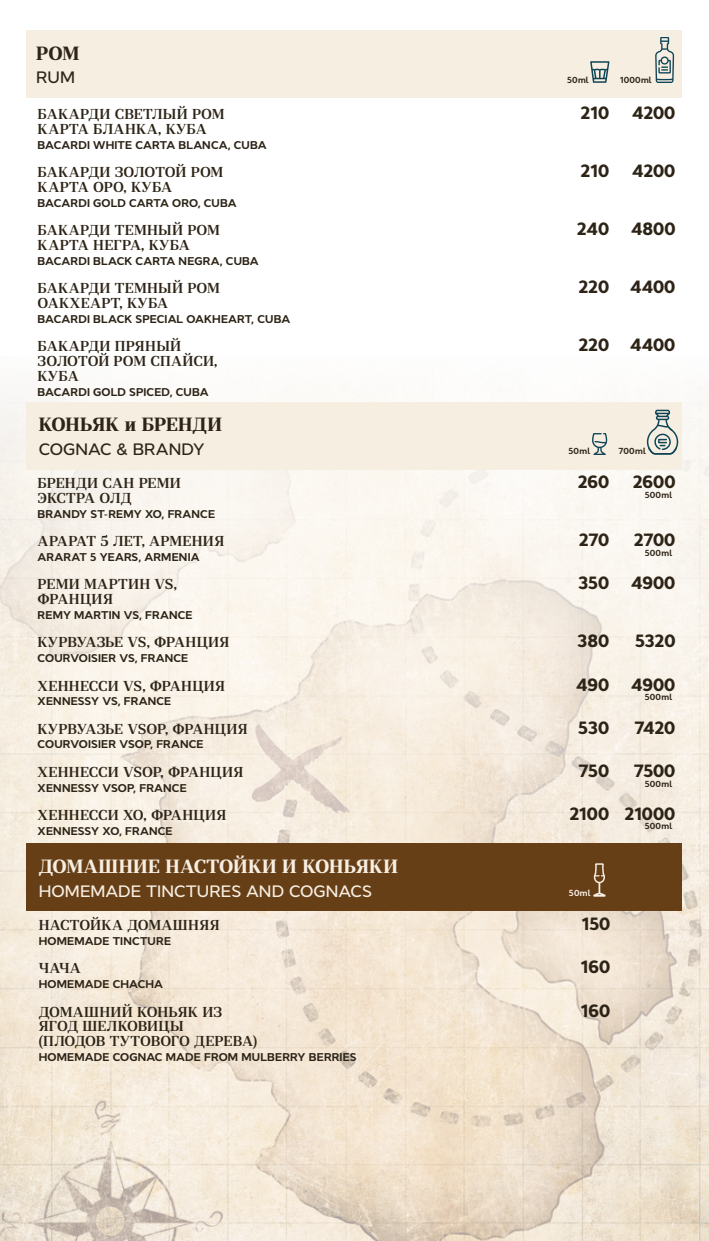
<style>
.page{position:relative;width:709px;height:1241px;background:#fff}
.page>*{position:absolute;margin:0;border:0;box-sizing:border-box;transform-origin:0 0}
.t1{font:700 19.12px "Rolleston Display";letter-spacing:.02em;color:#f7eee2}
.t2{font:700 19.12px "Rolleston Display";letter-spacing:-.005em;color:#2d2417}
.t3{font:800 17.75px "Cyntho Next";letter-spacing:-.01em;color:#2d2417}
.t4{font:500 16.5px "Cyntho Next";color:#f7eee2}
.t5{font:500 16.5px "Cyntho Next";color:#2d2417}
.t6{font:600 14.38px "Rolleston Display";letter-spacing:.02em;color:#2d2417}
.t7{font:600 14.38px/14.8px "Rolleston Display";color:#2d2417}
.t8{font:600 14.38px "Rolleston Display";letter-spacing:-.01em;color:#2d2417}
.t9{font:700 11.25px "Cyntho Next";letter-spacing:.01em;color:#2d2417}
.t10{font:700 8.75px "Cyntho Next";letter-spacing:.025em;color:#2d2417}
.t11{font:700 8.75px "Cyntho Next";color:#f7eee2}
</style>
<div class="page">
<img style="left:0;top:394px;width:709px;height:846px">
<div style="left:27px;top:402px;width:655px;height:67px;background:#f7eee2"></div>
<div style="left:27px;top:843px;width:655px;height:67px;background:#673f17"></div>
<div style="left:27px;top:31px;width:655px;height:67px;background:#f7eee2"></div>
<svg style="left:647px;top:409px;width:31px;height:45px"></svg>
<svg style="left:592px;top:433px;width:15px;height:21px"></svg>
<svg style="left:655px;top:37px;width:19px;height:46px"></svg>
<svg style="left:590px;top:61px;width:19px;height:22px"></svg>
<svg style="left:593px;top:863px;width:12px;height:33px"></svg>
<h1 class="t2" style="left:36px;top:41px;width:45px">РОМ</h1>
<h3 class="t5" style="left:36px;top:67px;width:40px">RUM</h3>
<p class="t10" style="left:567px;top:74px;width:23px">50ml</p>
<p class="t10" style="left:619px;top:74px;width:33px">1000ml</p>
<p class="t6" style="left:38px;top:105px;width:188px">БАКАРДИ СВЕТЛЫЙ РОМ</p>
<h2 class="t3" style="left:580px;top:103px;width:30px">210</h2>
<h2 class="t3" style="left:632px;top:103px;width:45px">4200</h2>
<p class="t6" style="left:38px;top:120px;width:171px">КАРТА БЛАНКА, КУБА</p>
<p class="t9" style="left:38px;top:138px;width:231px">BACARDI WHITE CARTA BLANCA, CUBA</p>
<p class="t7" style="left:38px;top:165px;width:187px">БАКАРДИ ЗОЛОТОЙ РОМ</p>
<h2 class="t3" style="left:580px;top:161px;width:30px">210</h2>
<h2 class="t3" style="left:632px;top:161px;width:45px">4200</h2>
<p class="t6" style="left:38px;top:178px;width:136px">КАРТА ОРО, КУБА</p>
<p class="t9" style="left:38px;top:196px;width:201px">BACARDI GOLD CARTA ORO, CUBA</p>
<p class="t6" style="left:38px;top:221px;width:184px">БАКАРДИ ТЕМНЫЙ РОМ</p>
<h2 class="t3" style="left:577px;top:219px;width:100px">240 4800</h2>
<p class="t6" style="left:38px;top:236px;width:154px">КАРТА НЕГРА, КУБА</p>
<p class="t9" style="left:38px;top:254px;width:223px">BACARDI BLACK CARTA NEGRA, CUBA</p>
<p class="t6" style="left:38px;top:279px;width:184px">БАКАРДИ ТЕМНЫЙ РОМ</p>
<h2 class="t3" style="left:578px;top:276px;width:98px">220 4400</h2>
<p class="t6" style="left:38px;top:294px;width:132px">ОАКХЕАРТ, КУБА</p>
<p class="t9" style="left:38px;top:312px;width:254px">BACARDI BLACK SPECIAL OAKHEART, CUBA</p>
<p class="t6" style="left:38px;top:337px;width:145px">БАКАРДИ ПРЯНЫЙ</p>
<h2 class="t3" style="left:578px;top:334px;width:98px">220 4400</h2>
<p class="t7" style="left:38px;top:353px;width:181px">ЗОЛОТОЙ РОМ СПАЙСИ,<br>КУБА</p>
<p class="t9" style="left:38px;top:385px;width:172px">BACARDI GOLD SPICED, CUBA</p>
<h1 class="t2" style="left:39px;top:412px;width:185px">КОНЬЯК и БРЕНДИ</h1>
<h3 class="t5" style="left:39px;top:439px;width:167px">COGNAC &amp; BRANDY</h3>
<p class="t10" style="left:568px;top:446px;width:23px">50ml</p>
<p class="t10" style="left:618px;top:446px;width:29px">700ml</p>
<p class="t6" style="left:38px;top:474px;width:145px">БРЕНДИ САН РЕМИ</p>
<h2 class="t3" style="left:577px;top:471px;width:33px">260</h2>
<h2 class="t3" style="left:632px;top:471px;width:44px">2600</h2>
<p class="t8" style="left:38px;top:489px;width:95px">ЭКСТРА ОЛД</p>
<p class="t9" style="left:38px;top:507px;width:179px">BRANDY ST-REMY XO, FRANCE</p>
<p class="t6" style="left:38px;top:532px;width:188px">АРАРАТ 5 ЛЕТ, АРМЕНИЯ</p>
<h2 class="t3" style="left:579px;top:529px;width:32px">270</h2>
<h2 class="t3" style="left:634px;top:529px;width:43px">2700</h2>
<p class="t9" style="left:38px;top:550px;width:163px">ARARAT 5 YEARS, ARMENIA</p>
<p class="t6" style="left:38px;top:575px;width:141px">РЕМИ МАРТИН VS,</p>
<h2 class="t3" style="left:578px;top:572px;width:99px">350 4900</h2>
<p class="t6" style="left:38px;top:590px;width:77px">ФРАНЦИЯ</p>
<p class="t9" style="left:38px;top:608px;width:156px">REMY MARTIN VS, FRANCE</p>
<p class="t8" style="left:38px;top:633px;width:193px">КУРВУАЗЬЕ VS, ФРАНЦИЯ</p>
<h2 class="t3" style="left:577px;top:630px;width:34px">380</h2>
<h2 class="t3" style="left:635px;top:630px;width:42px">5320</h2>
<p class="t9" style="left:38px;top:651px;width:152px">COURVOISIER VS, FRANCE</p>
<p class="t6" style="left:38px;top:676px;width:189px">ХЕННЕССИ VS, ФРАНЦИЯ</p>
<h2 class="t3" style="left:576px;top:673px;width:101px">490 4900</h2>
<p class="t9" style="left:38px;top:694px;width:135px">XENNESSY VS, FRANCE</p>
<p class="t8" style="left:38px;top:719px;width:212px">КУРВУАЗЬЕ VSOP, ФРАНЦИЯ</p>
<h2 class="t3" style="left:578px;top:716px;width:32px">530</h2>
<h2 class="t3" style="left:634px;top:716px;width:42px">7420</h2>
<p class="t9" style="left:38px;top:737px;width:167px">COURVOISIER VSOP, FRANCE</p>
<p class="t6" style="left:38px;top:762px;width:207px">ХЕННЕССИ VSOP, ФРАНЦИЯ</p>
<h2 class="t3" style="left:578px;top:760px;width:32px">750</h2>
<h2 class="t3" style="left:633px;top:760px;width:43px">7500</h2>
<p class="t9" style="left:38px;top:780px;width:151px">XENNESSY VSOP, FRANCE</p>
<p class="t6" style="left:38px;top:805px;width:190px">ХЕННЕССИ XO, ФРАНЦИЯ</p>
<h2 class="t3" style="left:569px;top:803px;width:108px">2100 21000</h2>
<p class="t9" style="left:38px;top:824px;width:136px">XENNESSY XO, FRANCE</p>
<p class="t10" style="left:645px;top:490px;width:29px">500ml</p>
<p class="t10" style="left:645px;top:547px;width:29px">500ml</p>
<p class="t10" style="left:645px;top:691px;width:29px">500ml</p>
<p class="t10" style="left:645px;top:779px;width:29px">500ml</p>
<p class="t10" style="left:645px;top:821px;width:29px">500ml</p>
<h1 class="t1" style="left:39px;top:854px;width:361px">ДОМАШНИЕ НАСТОЙКИ И КОНЬЯКИ</h1>
<h3 class="t4" style="left:39px;top:880px;width:335px">HOMEMADE TINCTURES AND COGNACS</h3>
<p class="t11" style="left:569px;top:887px;width:23px">50ml</p>
<p class="t6" style="left:39px;top:916px;width:182px">НАСТОЙКА ДОМАШНЯЯ</p>
<h2 class="t3" style="left:581px;top:913px;width:30px">150</h2>
<p class="t9" style="left:39px;top:934px;width:134px">HOMEMADE TINCTURE</p>
<p class="t6" style="left:39px;top:959px;width:44px">ЧАЧА</p>
<h2 class="t3" style="left:580px;top:956px;width:31px">160</h2>
<p class="t9" style="left:39px;top:977px;width:126px">HOMEMADE CHACHA</p>
<p class="t6" style="left:39px;top:1002px;width:185px">ДОМАШНИЙ КОНЬЯК ИЗ</p>
<h2 class="t3" style="left:580px;top:999px;width:31px">160</h2>
<p class="t7" style="left:39px;top:1018px;width:220px">ЯГОД ШЕЛКОВИЦЫ<br>(ПЛОДОВ ТУТОВОГО ДЕРЕВА)</p>
<p class="t9" style="left:39px;top:1050px;width:319px">HOMEMADE COGNAC MADE FROM MULBERRY BERRIES</p>
</div>
